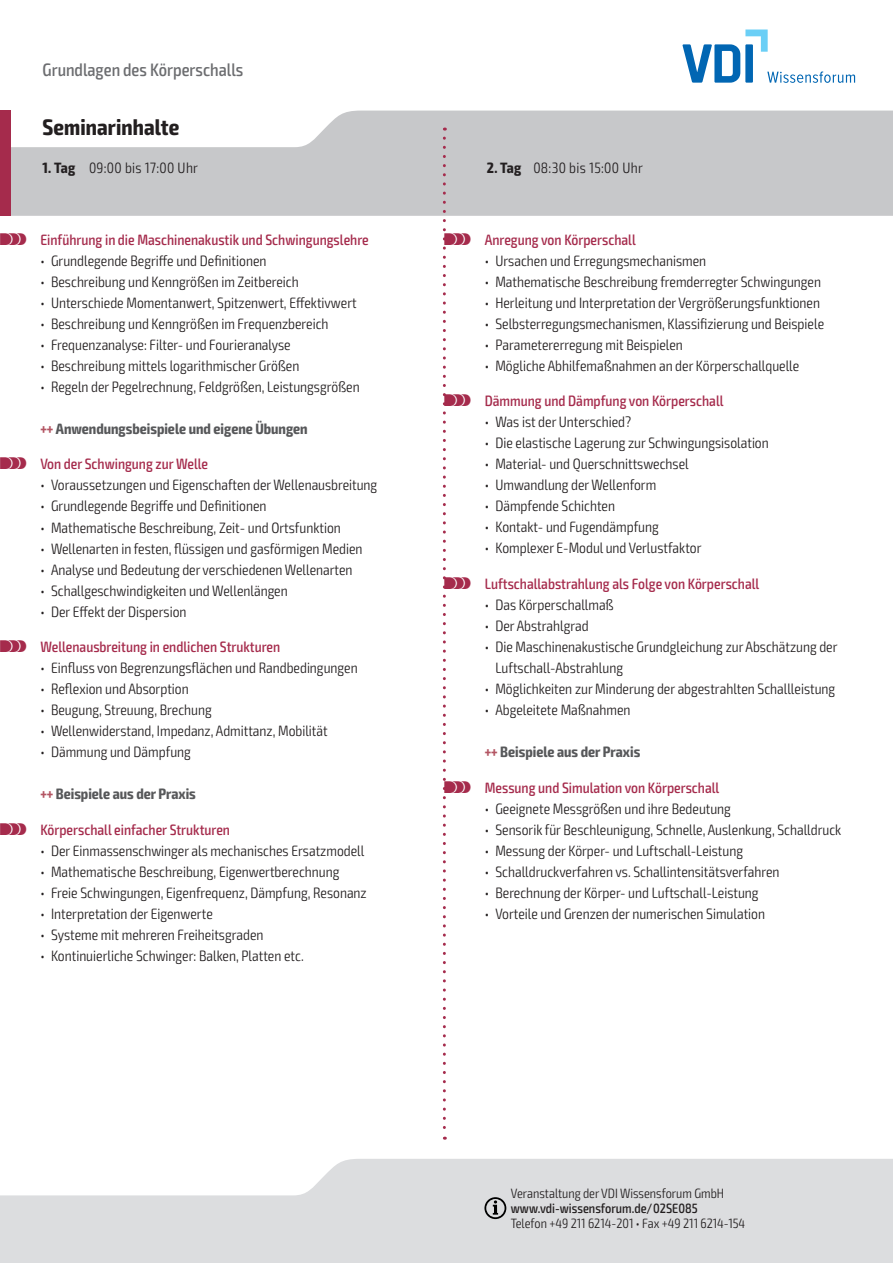
<style>
.page{position:relative;width:893px;height:1263px;background:#fff}
.page>*{position:absolute;margin:0;border:0;box-sizing:border-box;transform-origin:0 0}
.t1{font:700 condensed 22.5px "Exo 2";letter-spacing:.005em;color:#231f20}
.t2{font:500 condensed 18px "Exo 2";color:#6c6d70}
.t3{font:300 condensed 15px/21px "Exo 2";color:#231f20}
.t4{font:500 condensed 15px "Exo 2";color:#a52b4c}
.t5{font:700 condensed 15px "Exo 2";color:#57585a}
.t6{font:300 condensed 15px "Exo 2";letter-spacing:.02em;color:#231f20}
.t7{font:300 condensed 13.5px "Exo 2";color:#231f20}
.t8{font:500 condensed 13.5px "Exo 2";color:#231f20}
.s1{font-weight:700}
.s2{font-family:"VDI Iconset S4 A Regular";font-weight:400;font-stretch:normal}
.s3{color:#b35563}
</style>
<div class="page">
<svg style="left:0;top:1159px;width:893px;height:104px;background:#e0e1e3"></svg>
<svg style="left:11px;top:111px;width:882px;height:105px;background:#cdced0"></svg>
<div style="left:0;top:111px;width:11px;height:105px;background:#a52b4c"></div>
<svg style="left:484px;top:1197px;width:22px;height:22px"></svg>
<svg style="left:682px;top:30px;width:173px;height:53px"></svg>
<svg style="left:443px;top:138px;width:3px;height:1002px"></svg>
<p class="t2" style="left:43px;top:59px;width:202px">Grundlagen des Körperschalls</p>
<h1 class="t1" style="left:43px;top:113px;width:138px">Seminarinhalte</h1>
<p class="t6" style="left:43px;top:159px;width:157px"><span class="s1">1. Tag</span> 09:00 bis 17:00 Uhr</p>
<p class="t6" style="left:487px;top:159px;width:157px"><span class="s1">2. Tag</span> 08:30 bis 15:00 Uhr</p>
<p class="t4" style="left:0;top:230px;width:370px"><span class="s2">S</span> Einführung in die Maschinenakustik und Schwingungslehre</p>
<p class="t3" style="left:40px;top:250px;width:228px">• Grundlegende Begriffe und Definitionen</p>
<p class="t3" style="left:40px;top:271px;width:260px">• Beschreibung und Kenngrößen im Zeitbereich</p>
<p class="t3" style="left:40px;top:292px;width:318px">• Unterschiede Momentanwert, Spitzenwert, Effektivwert</p>
<p class="t3" style="left:40px;top:313px;width:290px">• Beschreibung und Kenngrößen im Frequenzbereich</p>
<p class="t3" style="left:40px;top:334px;width:252px">• Frequenzanalyse: Filter- und Fourieranalyse</p>
<p class="t3" style="left:40px;top:355px;width:261px">• Beschreibung mittels logarithmischer Größen</p>
<p class="t3" style="left:40px;top:376px;width:321px">• Regeln der Pegelrechnung, Feldgrößen, Leistungsgrößen</p>
<p class="t5" style="left:40px;top:419px;width:269px"><span class="s3">+++</span> Anwendungsbeispiele und eigene Übungen</p>
<p class="t4" style="left:0;top:455px;width:210px"><span class="s2">S</span> Von der Schwingung zur Welle</p>
<p class="t3" style="left:40px;top:475px;width:338px">• Voraussetzungen und Eigenschaften der Wellenausbreitung</p>
<p class="t3" style="left:40px;top:496px;width:228px">• Grundlegende Begriffe und Definitionen</p>
<p class="t3" style="left:40px;top:517px;width:302px">• Mathematische Beschreibung, Zeit- und Ortsfunktion</p>
<p class="t3" style="left:40px;top:538px;width:324px">• Wellenarten in festen, flüssigen und gasförmigen Medien</p>
<p class="t3" style="left:40px;top:559px;width:314px">• Analyse und Bedeutung der verschiedenen Wellenarten</p>
<p class="t3" style="left:40px;top:580px;width:249px">• Schallgeschwindigkeiten und Wellenlängen</p>
<p class="t3" style="left:40px;top:601px;width:148px">• Der Effekt der Dispersion</p>
<p class="t4" style="left:0;top:638px;width:282px"><span class="s2">S</span> Wellenausbreitung in endlichen Strukturen</p>
<p class="t3" style="left:40px;top:658px;width:319px">• Einfluss von Begrenzungsflächen und Randbedingungen</p>
<p class="t3" style="left:40px;top:679px;width:150px">• Reflexion und Absorption</p>
<p class="t3" style="left:40px;top:700px;width:173px">• Beugung, Streuung, Brechung</p>
<p class="t3" style="left:40px;top:721px;width:289px">• Wellenwiderstand, Impedanz, Admittanz, Mobilität</p>
<p class="t3" style="left:40px;top:742px;width:152px">• Dämmung und Dämpfung</p>
<p class="t5" style="left:40px;top:785px;width:157px"><span class="s3">+++</span> Beispiele aus der Praxis</p>
<p class="t4" style="left:0;top:821px;width:232px"><span class="s2">S</span> Körperschall einfacher Strukturen</p>
<p class="t3" style="left:40px;top:841px;width:325px">• Der Einmassenschwinger als mechanisches Ersatzmodell</p>
<p class="t3" style="left:40px;top:862px;width:301px">• Mathematische Beschreibung, Eigenwertberechnung</p>
<p class="t3" style="left:40px;top:883px;width:328px">• Freie Schwingungen, Eigenfrequenz, Dämpfung, Resonanz</p>
<p class="t3" style="left:40px;top:904px;width:174px">• Interpretation der Eigenwerte</p>
<p class="t3" style="left:40px;top:925px;width:225px">• Systeme mit mehreren Freiheitsgraden</p>
<p class="t3" style="left:40px;top:946px;width:265px">• Kontinuierliche Schwinger: Balken, Platten etc.</p>
<p class="t4" style="left:444px;top:230px;width:193px"><span class="s2">S</span> Anregung von Körperschall</p>
<p class="t3" style="left:485px;top:250px;width:223px">• Ursachen und Erregungsmechanismen</p>
<p class="t3" style="left:485px;top:271px;width:338px">• Mathematische Beschreibung fremderregter Schwingungen</p>
<p class="t3" style="left:485px;top:292px;width:337px">• Herleitung und Interpretation der Vergrößerungsfunktionen</p>
<p class="t3" style="left:485px;top:313px;width:341px">• Selbsterregungsmechanismen, Klassifizierung und Beispiele</p>
<p class="t3" style="left:485px;top:334px;width:200px">• Parametererregung mit Beispielen</p>
<p class="t3" style="left:485px;top:355px;width:316px">• Mögliche Abhilfemaßnahmen an der Körperschallquelle</p>
<p class="t4" style="left:444px;top:392px;width:281px"><span class="s2">S</span> Dämmung und Dämpfung von Körperschall</p>
<p class="t3" style="left:485px;top:412px;width:148px">• Was ist der Unterschied?</p>
<p class="t3" style="left:485px;top:433px;width:286px">• Die elastische Lagerung zur Schwingungsisolation</p>
<p class="t3" style="left:485px;top:454px;width:205px">• Material- und Querschnittswechsel</p>
<p class="t3" style="left:485px;top:475px;width:173px">• Umwandlung der Wellenform</p>
<p class="t3" style="left:485px;top:496px;width:132px">• Dämpfende Schichten</p>
<p class="t3" style="left:485px;top:517px;width:176px">• Kontakt- und Fugendämpfung</p>
<p class="t3" style="left:485px;top:538px;width:218px">• Komplexer E-Modul und Verlustfaktor</p>
<p class="t4" style="left:444px;top:575px;width:316px"><span class="s2">S</span> Luftschallabstrahlung als Folge von Körperschall</p>
<p class="t3" style="left:485px;top:595px;width:130px">• Das Körperschallmaß</p>
<p class="t3" style="left:485px;top:616px;width:106px">• Der Abstrahlgrad</p>
<p class="t3" style="left:495px;top:637px;width:344px;text-indent:-11px">• Die Maschinenakustische Grundgleichung zur Abschätzung der<br>Luftschall-Abstrahlung</p>
<p class="t3" style="left:485px;top:679px;width:352px">• Möglichkeiten zur Minderung der abgestrahlten Schallleistung</p>
<p class="t3" style="left:485px;top:700px;width:147px">• Abgeleitete Maßnahmen</p>
<p class="t5" style="left:485px;top:743px;width:157px"><span class="s3">+++</span> Beispiele aus der Praxis</p>
<p class="t4" style="left:444px;top:779px;width:276px"><span class="s2">S</span> Messung und Simulation von Körperschall</p>
<p class="t3" style="left:485px;top:799px;width:248px">• Geeignete Messgrößen und ihre Bedeutung</p>
<p class="t3" style="left:485px;top:820px;width:358px">• Sensorik für Beschleunigung, Schnelle, Auslenkung, Schalldruck</p>
<p class="t3" style="left:485px;top:841px;width:260px">• Messung der Körper- und Luftschall-Leistung</p>
<p class="t3" style="left:485px;top:862px;width:296px">• Schalldruckverfahren vs. Schallintensitätsverfahren</p>
<p class="t3" style="left:485px;top:883px;width:275px">• Berechnung der Körper- und Luftschall-Leistung</p>
<p class="t3" style="left:485px;top:904px;width:282px">• Vorteile und Grenzen der numerischen Simulation</p>
<p class="t7" style="left:511px;top:1185px;width:215px">Veranstaltung der VDI Wissensforum GmbH</p>
<p class="t8" style="left:511px;top:1200px;width:188px">www.vdi-wissensforum.de/02SE085</p>
<p class="t7" style="left:511px;top:1215px;width:236px">Telefon +49 211 6214-201 • Fax +49 211 6214-154</p>
</div>
